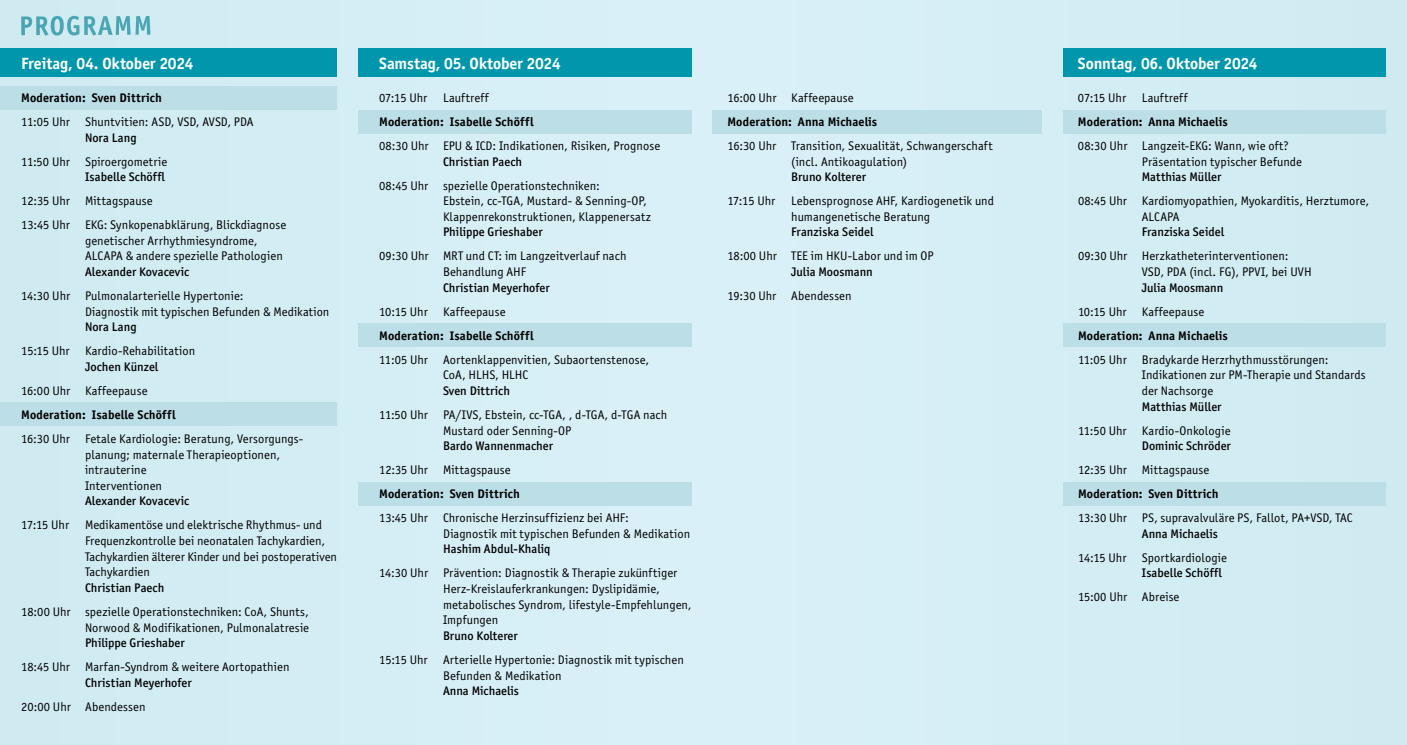
<style>
.page{position:relative;width:1407px;height:745px;background:#fff}
.page>*{position:absolute;margin:0;border:0;box-sizing:border-box;transform-origin:0 0}
.t1{font:700 16.25px "Officina Sans ITC Pro";letter-spacing:-.01em;color:#fff}
.t2{font:12.5px/15.6px "Officina Sans ITC Pro";letter-spacing:.005em;color:#000}
.t3{font:500 12.5px "Officina Sans ITC Pro";letter-spacing:.005em;color:#000}
.t4{font:700 12.5px "Officina Sans ITC Pro";letter-spacing:.01em;color:#000}
</style>
<div class="page">
<div style="left:0;top:0;width:1407px;height:744px;background:#d4eef5"></div>
<div style="left:0;top:86px;width:337px;height:23px;background:#bcdee7"></div>
<div style="left:358px;top:110px;width:333px;height:23px;background:#bcdee7"></div>
<div style="left:358px;top:323px;width:333px;height:23px;background:#bcdee7"></div>
<div style="left:712px;top:110px;width:330px;height:23px;background:#bcdee7"></div>
<div style="left:1063px;top:110px;width:322px;height:23px;background:#bcdee7"></div>
<div style="left:1063px;top:323px;width:322px;height:23px;background:#bcdee7"></div>
<div style="left:1063px;top:482px;width:322px;height:23px;background:#bcdee7"></div>
<div style="left:358px;top:482px;width:333px;height:23px;background:#bcdee7"></div>
<div style="left:0;top:402px;width:337px;height:23px;background:#bcdee7"></div>
<svg style="left:21px;top:16px;width:129px;height:20px"></svg>
<div style="left:0;top:49px;width:337px;height:28px;background:#0097ac"></div>
<div style="left:358px;top:49px;width:333px;height:28px;background:#0097ac"></div>
<div style="left:1063px;top:49px;width:322px;height:28px;background:#0097ac"></div>
<h1 class="t1" style="left:21px;top:53px;width:174px">Freitag, 04. Oktober 2024</h1>
<p class="t4" style="left:21px;top:90px;width:142px">Moderation: Sven Dittrich</p>
<p class="t2" style="left:21px;top:114px;width:234px">11:05 Uhr Shuntvitien: ASD, VSD, AVSD, PDA</p>
<p class="t3" style="left:85px;top:130px;width:53px">Nora Lang</p>
<p class="t2" style="left:21px;top:153px;width:147px">11:50 Uhr Spiroergometrie</p>
<p class="t3" style="left:85px;top:169px;width:81px">Isabelle Schöffl</p>
<p class="t2" style="left:21px;top:189px;width:266px;line-height:24px">12:35 Uhr Mittagspause<br>13:45 Uhr EKG: Synkopenabklärung, Blickdiagnose</p>
<p class="t2" style="left:85px;top:232px;width:199px">genetischer Arrhythmiesyndrome,<br>ALCAPA &amp; andere spezielle Pathologien</p>
<p class="t3" style="left:85px;top:264px;width:106px">Alexander Kovacevic</p>
<p class="t2" style="left:85px;top:288px;width:246px;text-indent:-64px">14:30 Uhr Pulmonalarterielle Hypertonie:<br>Diagnostik mit typischen Befunden &amp; Medikation</p>
<p class="t3" style="left:85px;top:319px;width:53px">Nora Lang</p>
<p class="t2" style="left:21px;top:343px;width:175px">15:15 Uhr Kardio-Rehabilitation</p>
<p class="t3" style="left:85px;top:359px;width:75px">Jochen Künzel</p>
<p class="t2" style="left:21px;top:382px;width:128px">16:00 Uhr Kaffeepause</p>
<p class="t4" style="left:21px;top:406px;width:156px">Moderation: Isabelle Schöffl</p>
<p class="t2" style="left:85px;top:430px;width:219px;text-indent:-64px">16:30 Uhr Fetale Kardiologie: Beratung, Versorgungs&shy;planung; maternale Therapieoptionen, intrauterine<br>Interventionen</p>
<p class="t3" style="left:85px;top:493px;width:106px">Alexander Kovacevic</p>
<p class="t2" style="left:21px;top:517px;width:49px">17:15 Uhr</p>
<p class="t2" style="left:85px;top:517px;width:253px">Medikamentöse und elektrische Rhythmus- und Frequenzkontrolle bei neonatalen Tachykardien, Tachykardien älterer Kinder und bei postoperativen Tachykardien</p>
<p class="t3" style="left:85px;top:580px;width:81px">Christian Paech</p>
<p class="t2" style="left:21px;top:603px;width:289px;text-align:right">18:00 Uhr spezielle Operationstechniken: CoA, Shunts,<br>Norwood &amp; Modifikationen, Pulmonalatresie</p>
<p class="t3" style="left:85px;top:635px;width:101px">Philippe Grieshaber</p>
<p class="t2" style="left:21px;top:658px;width:270px">18:45 Uhr Marfan-Syndrom &amp; weitere Aortopathien</p>
<p class="t3" style="left:85px;top:674px;width:108px">Christian Meyerhofer</p>
<p class="t2" style="left:21px;top:698px;width:126px">20:00 Uhr Abendessen</p>
<h1 class="t1" style="left:379px;top:53px;width:183px">Samstag, 05. Oktober 2024</h1>
<p class="t2" style="left:379px;top:90px;width:111px">07:15 Uhr Lauftreff</p>
<p class="t4" style="left:379px;top:114px;width:156px">Moderation: Isabelle Schöffl</p>
<p class="t2" style="left:379px;top:138px;width:282px">08:30 Uhr EPU &amp; ICD: Indikationen, Risiken, Prognose</p>
<p class="t3" style="left:443px;top:154px;width:81px">Christian Paech</p>
<p class="t2" style="left:443px;top:177px;width:209px;text-indent:-64px">08:45 Uhr spezielle Operationstechniken:<br>Ebstein, cc-TGA, Mustard- &amp; Senning-OP,<br>Klappenrekonstruktionen, Klappenersatz</p>
<p class="t3" style="left:443px;top:224px;width:101px">Philippe Grieshaber</p>
<p class="t2" style="left:443px;top:248px;width:185px;text-indent:-64px">09:30 Uhr MRT und CT: im Langzeitverlauf nach<br>Behandlung AHF</p>
<p class="t3" style="left:443px;top:280px;width:108px">Christian Meyerhofer</p>
<p class="t2" style="left:379px;top:303px;width:128px">10:15 Uhr Kaffeepause</p>
<p class="t4" style="left:379px;top:327px;width:156px">Moderation: Isabelle Schöffl</p>
<p class="t2" style="left:443px;top:351px;width:208px;text-indent:-64px">11:05 Uhr Aortenklappenvitien, Subaortenstenose,<br>CoA, HLHS, HLHC</p>
<p class="t3" style="left:443px;top:383px;width:69px">Sven Dittrich</p>
<p class="t2" style="left:443px;top:406px;width:226px;text-indent:-64px">11:50 Uhr PA/IVS, Ebstein, cc-TGA, , d-TGA, d-TGA nach<br>Mustard oder Senning-OP</p>
<p class="t3" style="left:443px;top:438px;width:111px">Bardo Wannenmacher</p>
<p class="t2" style="left:379px;top:462px;width:133px">12:35 Uhr Mittagspause</p>
<p class="t4" style="left:379px;top:486px;width:142px">Moderation: Sven Dittrich</p>
<p class="t2" style="left:443px;top:509px;width:249px;text-indent:-64px">13:45 Uhr Chronische Herzinsuffizienz bei AHF:<br>Diagnostik mit typischen Befunden &amp; Medikation</p>
<p class="t3" style="left:443px;top:541px;width:109px">Hashim Abdul-Khaliq</p>
<p class="t2" style="left:443px;top:565px;width:250px;text-indent:-64px">14:30 Uhr Prävention: Diagnostik &amp; Therapie zukünftiger Herz-Kreislauferkrankungen: Dyslipidämie, metabolisches Syndrom, lifestyle-Empfehlungen, Impfungen</p>
<p class="t3" style="left:443px;top:627px;width:76px">Bruno Kolterer</p>
<p class="t2" style="left:443px;top:651px;width:242px;text-indent:-64px">15:15 Uhr Arterielle Hypertonie: Diagnostik mit typischen<br>Befunden &amp; Medikation</p>
<p class="t3" style="left:443px;top:683px;width:77px">Anna Michaelis</p>
<p class="t2" style="left:727px;top:90px;width:128px">16:00 Uhr Kaffeepause</p>
<p class="t4" style="left:727px;top:114px;width:151px">Moderation: Anna Michaelis</p>
<p class="t2" style="left:791px;top:138px;width:203px;text-indent:-64px">16:30 Uhr Transition, Sexualität, Schwangerschaft (incl. Antikoagulation)</p>
<p class="t3" style="left:791px;top:169px;width:76px">Bruno Kolterer</p>
<p class="t2" style="left:727px;top:193px;width:49px">17:15 Uhr</p>
<p class="t2" style="left:791px;top:193px;width:204px">Lebensprognose AHF, Kardiogenetik und humangenetische Beratung</p>
<p class="t3" style="left:791px;top:224px;width:84px">Franziska Seidel</p>
<p class="t2" style="left:727px;top:248px;width:208px">18:00 Uhr TEE im HKU-Labor und im OP</p>
<p class="t3" style="left:791px;top:264px;width:83px">Julia Moosmann</p>
<p class="t2" style="left:727px;top:288px;width:126px">19:30 Uhr Abendessen</p>
<h1 class="t1" style="left:1078px;top:53px;width:181px">Sonntag, 06. Oktober 2024</h1>
<p class="t2" style="left:1078px;top:90px;width:111px">07:15 Uhr Lauftreff</p>
<p class="t4" style="left:1078px;top:114px;width:151px">Moderation: Anna Michaelis</p>
<p class="t2" style="left:1142px;top:138px;width:162px;text-indent:-64px">08:30 Uhr Langzeit-EKG: Wann, wie oft?<br>Präsentation typischer Befunde</p>
<p class="t3" style="left:1142px;top:169px;width:81px">Matthias Müller</p>
<p class="t2" style="left:1142px;top:193px;width:229px;text-indent:-64px">08:45 Uhr Kardiomyopathien, Myokarditis, Herztumore,<br>ALCAPA</p>
<p class="t3" style="left:1142px;top:224px;width:84px">Franziska Seidel</p>
<p class="t2" style="left:1142px;top:248px;width:171px;text-indent:-64px">09:30 Uhr Herzkatheterinterventionen:<br>VSD, PDA (incl. FG), PPVI, bei UVH</p>
<p class="t3" style="left:1142px;top:280px;width:83px">Julia Moosmann</p>
<p class="t2" style="left:1078px;top:303px;width:128px">10:15 Uhr Kaffeepause</p>
<p class="t4" style="left:1078px;top:327px;width:151px">Moderation: Anna Michaelis</p>
<p class="t2" style="left:1142px;top:351px;width:225px;text-indent:-64px">11:05 Uhr Bradykarde Herzrhythmusstörungen:<br>Indikationen zur PM-Therapie und Standards der Nachsorge</p>
<p class="t3" style="left:1142px;top:398px;width:81px">Matthias Müller</p>
<p class="t2" style="left:1078px;top:422px;width:154px">11:50 Uhr Kardio-Onkologie</p>
<p class="t3" style="left:1142px;top:438px;width:91px">Dominic Schröder</p>
<p class="t2" style="left:1078px;top:462px;width:133px">12:35 Uhr Mittagspause</p>
<p class="t4" style="left:1078px;top:486px;width:142px">Moderation: Sven Dittrich</p>
<p class="t2" style="left:1078px;top:509px;width:276px">13:30 Uhr PS, supravalvuläre PS, Fallot, PA+VSD, TAC</p>
<p class="t3" style="left:1142px;top:525px;width:77px">Anna Michaelis</p>
<p class="t2" style="left:1078px;top:549px;width:150px">14:15 Uhr Sportkardiologie</p>
<p class="t3" style="left:1142px;top:565px;width:81px">Isabelle Schöffl</p>
<p class="t2" style="left:1078px;top:589px;width:103px">15:00 Uhr Abreise</p>
</div>
